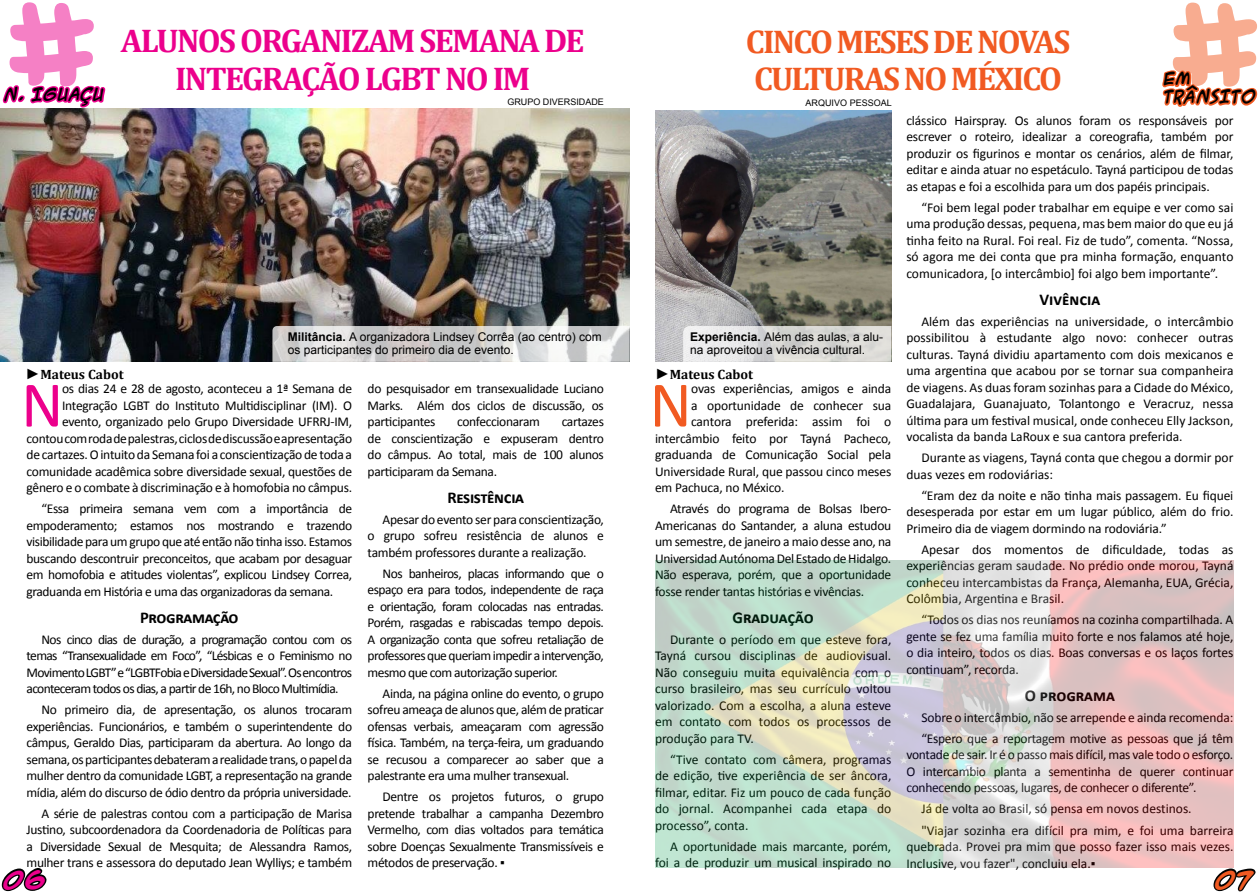
<style>
.page{position:relative;width:1259px;height:893px;background:#fff}
.page>*{position:absolute;margin:0;border:0;box-sizing:border-box;transform-origin:0 0}
.t1{font:150px "ACME Secret Agent";color:#ec008c}
.t2{font:150px "ACME Secret Agent";color:#f15a22}
.t3{font:65.55px "Calibri";color:#f15a22}
.t4{font:65.55px "Calibri";color:#ec008c}
.t5{font:700 33px/37.5px "Cambria";letter-spacing:-.05em;color:#ec008c;text-align:center}
.t6{font:700 33px/37.5px "Cambria";letter-spacing:-.055em;color:#f15a22}
.t7{font:700 21px "ACME Secret Agent";color:#ec008c}
.t8{font:700 21px "ACME Secret Agent";color:#f15a22}
.t9{font:700 16.5px "Calibri";letter-spacing:-.02em;color:#000}
.t10{font:700 16.5px "Calibri";color:#000}
.t11{font:700 15px/18px "ACME Secret Agent";color:#000}
.t12{font:13.5px/16.5px "Calibri";letter-spacing:-.02em;color:#000;text-align:justify}
.t13{font:13.5px/16.5px "Calibri";color:#000}
.t14{font:700 13.5px "Cambria";color:#000}
.t15{font:12px/13.5px "Arial";color:#000}
.t16{font:9px "Arial";color:#000}
.s1{font-weight:700}
.s2{font-family:"Garamond";font-size:15px}
</style>
<div class="page">
<img style="left:0;top:108px;width:630px;height:254px">
<img style="left:655px;top:110px;width:236px;height:252px">
<svg style="left:1px;top:85px;width:106px;height:44px"></svg>
<svg style="left:1162px;top:70px;width:96px;height:37px"></svg>
<svg style="left:1px;top:868px;width:46px;height:24px"></svg>
<svg style="left:1212px;top:866px;width:44px;height:26px"></svg>
<img style="left:655px;top:561px;width:578px;height:306px">
<svg style="left:272px;top:326px;width:358px;height:36px;background:#d4d4d4"></svg>
<svg style="left:683px;top:326px;width:208px;height:36px;background:#dddddb"></svg>
<h1 class="t1" style="left:2px;top:-64px;width:102px">#</h1>
<p class="t11" style="left:4px;top:85px;width:102px">N. IGUAÇU</p>
<h3 class="t5" style="left:121px;top:21px;width:465px">ALUNOS ORGANIZAM SEMANA DE<br>INTEGRAÇÃO LGBT NO IM</h3>
<h3 class="t6" style="left:746px;top:22px;width:326px">CINCO mESES DE NOVAS<br>CULTURAS NO MÉXICO</h3>
<p class="t16" style="left:507px;top:96px;width:98px">GRUPO DIVERSIDADE</p>
<p class="t16" style="left:805px;top:97px;width:88px">ARQUIVO PESSOAL</p>
<h1 class="t2" style="left:1164px;top:-63px;width:102px">#</h1>
<p class="t11" style="left:1163px;top:69px;width:94px">EM<br>TRâNSITO</p>
<p class="t12" style="left:906px;top:112px;width:328px">clássico Hairspray. Os alunos foram os responsáveis por escrever o roteiro, idealizar a coreografia, também por produzir os figurinos e montar os cenários, além de filmar, editar e ainda atuar no espetáculo. Tayná participou de todas as etapas e foi a escolhida para um dos papéis principais.</p>
<p class="t12" style="left:906px;top:199px;width:328px;text-indent:15px">“Foi bem legal poder trabalhar em equipe e ver como sai uma produção dessas, pequena, mas bem maior do que eu já tinha feito na Rural. Foi real. Fiz de tudo”, comenta. “Nossa, só agora me dei conta que pra minha formação, enquanto comunicadora, [o intercâmbio] foi algo bem importante”.</p>
<p class="t10" style="left:1039px;top:289px;width:62px">Vivência</p>
<p class="t12" style="left:906px;top:313px;width:329px;text-indent:15px">Além das experiências na universidade, o intercâmbio possibilitou à estudante algo novo: conhecer outras culturas. Tayná dividiu apartamento com dois mexicanos e uma argentina que acabou por se tornar sua companheira de viagens. As duas foram sozinhas para a Cidade do México, Guadalajara, Guanajuato, Tolantongo e Veracruz, nessa última para um festival musical, onde conheceu Elly Jackson, vocalista da banda LaRoux e sua cantora preferida.</p>
<p class="t13" style="left:906px;top:450px;width:328px;text-indent:15px">Durante as viagens, Tayná conta que chegou a dormir por duas vezes em rodoviárias:</p>
<p class="t12" style="left:906px;top:487px;width:328px;text-indent:15px">“Eram dez da noite e não tinha mais passagem. Eu fiquei desesperada por estar em um lugar público, além do frio.<br>Primeiro dia de viagem dormindo na rodoviária.”</p>
<p class="t12" style="left:906px;top:541px;width:329px;text-indent:15px">Apesar dos momentos de dificuldade, todas as experiências geram saudade. No prédio onde morou, Tayná conheceu intercambistas da França, Alemanha, EUA, Grécia, Colômbia, Argentina e Brasil.</p>
<p class="t12" style="left:906px;top:612px;width:328px;text-indent:15px">“Todos os dias nos reuníamos na cozinha compartilhada. A gente se fez uma família muito forte e nos falamos até hoje, o dia inteiro, todos os dias. Boas conversas e os laços fortes continuam”, recorda.</p>
<p class="t10" style="left:1025px;top:685px;width:91px">O programa</p>
<p class="t12" style="left:921px;top:707px;width:313px;line-height:21px">Sobre o intercâmbio, não se arrepende e ainda recomenda: “Espero que a reportagem motive as pessoas que já têm</p>
<p class="t12" style="left:906px;top:747px;width:328px">vontade de sair. Ir é o passo mais difícil, mas vale todo o esforço.<br>O intercambio planta a sementinha de querer continuar conhecendo pessoas, lugares, de conhecer o diferente”.</p>
<p class="t13" style="left:921px;top:798px;width:313px;line-height:21px">Já de volta ao Brasil, só pensa em novos destinos.<br>"Viajar sozinha era difícil pra mim, e foi uma barreira</p>
<p class="t13" style="left:906px;top:838px;width:328px">quebrada. Provei pra mim que posso fazer isso mais vezes.<br>Inclusive, vou fazer", concluiu ela.▪</p>
<p class="t15" style="left:288px;top:330px;width:316px"><span class="s1">Militância.</span> A organizadora Lindsey Corrêa (ao centro) com os participantes do primeiro dia de evento.</p>
<p class="t15" style="left:690px;top:330px;width:194px"><span class="s1">Experiência.</span> Além das aulas, a alu&shy;na aproveitou a vivência cultural.</p>
<p class="t14" style="left:26px;top:364px;width:100px"><span class="s2">►</span>Mateus Cabot</p>
<p class="t14" style="left:655px;top:364px;width:100px"><span class="s2">►</span>Mateus Cabot</p>
<h2 class="t3" style="left:649px;top:363px;width:44px">N</h2>
<p class="t12" style="left:691px;top:381px;width:202px">ovas experiências, amigos e ainda</p>
<p class="t12" style="left:27px;top:381px;width:327px;text-align:right">os dias 24 e 28 de agosto, aconteceu a 1ª Semana de Integração LGBT do Instituto Multidisciplinar (IM). O evento, organizado pelo Grupo Diversidade UFRRJ-IM, contou com roda de palestras, ciclos de discussão e apresentação de cartazes. O intuito da Semana foi a conscientização de toda a comunidade acadêmica sobre diversidade sexual, questões de gênero e o combate à discriminação e à homofobia no câmpus.</p>
<p class="t12" style="left:27px;top:501px;width:327px;text-indent:15px">“Essa primeira semana vem com a importância de empoderamento; estamos nos mostrando e trazendo visibilidade para um grupo que até então não tinha isso. Estamos buscando descontruir preconceitos, que acabam por desaguar em homofobia e atitudes violentas”, explicou Lindsey Correa, graduanda em História e uma das organizadoras da semana.</p>
<p class="t9" style="left:140px;top:607px;width:100px">Programação</p>
<p class="t12" style="left:27px;top:631px;width:327px;text-indent:15px">Nos cinco dias de duração, a programação contou com os temas “Transexualidade em Foco”, “Lésbicas e o Feminismo no Movimento LGBT” e “LGBTFobia e Diversidade Sexual”. Os encontros aconteceram todos os dias, a partir de 16h, no Bloco Multimídia.</p>
<p class="t12" style="left:27px;top:702px;width:327px;text-indent:15px">No primeiro dia, de apresentação, os alunos trocaram experiências. Funcionários, e também o superintendente do câmpus, Geraldo Dias, participaram da abertura. Ao longo da semana, os participantes debateram a realidade trans, o papel da mulher dentro da comunidade LGBT, a representação na grande mídia, além do discurso de ódio dentro da própria universidade.</p>
<p class="t12" style="left:27px;top:805px;width:327px;text-indent:15px">A série de palestras contou com a participação de Marisa Justino, subcoordenadora da Coordenadoria de Políticas para a Diversidade Sexual de Mesquita; de Alessandra Ramos, mulher trans e assessora do deputado Jean Wylliys; e também</p>
<p class="t12" style="left:368px;top:381px;width:238px">do pesquisador em transexualidade Luciano Marks. Além dos ciclos de discussão, os participantes</p>
<h2 class="t4" style="left:21px;top:363px;width:44px">N</h2>
<p class="t12" style="left:691px;top:397px;width:202px">a oportunidade de conhecer sua</p>
<p class="t12" style="left:691px;top:414px;width:202px">cantora preferida: assim foi o</p>
<p class="t12" style="left:655px;top:430px;width:238px">intercâmbio feito por Tayná Pacheco,</p>
<p class="t12" style="left:655px;top:447px;width:238px">graduanda de Comunicação Social pela</p>
<p class="t12" style="left:655px;top:463px;width:238px">Universidade Rural, que passou cinco meses</p>
<p class="t12" style="left:655px;top:480px;width:131px">em Pachuca, no México.</p>
<p class="t12" style="left:655px;top:501px;width:238px;text-indent:15px">Através do programa de Bolsas Ibero-Americanas do Santander, a aluna estudou um semestre, de janeiro a maio desse ano, na Universidad Autónoma Del Estado de Hidalgo.<br>Não esperava, porém, que a oportunidade fosse render tantas histórias e vivências.</p>
<p class="t9" style="left:732px;top:607px;width:83px">Graduação</p>
<p class="t12" style="left:655px;top:631px;width:238px;text-indent:15px">Durante o período em que esteve fora, Tayná cursou disciplinas de audiovisual.<br>Não conseguiu muita equivalência com o curso brasileiro, mas seu currículo voltou valorizado. Com a escolha, a aluna esteve em contato com todos os processos de produção para TV.</p>
<p class="t12" style="left:655px;top:751px;width:238px;text-indent:15px">“Tive contato com câmera, programas de edição, tive experiência de ser âncora, filmar, editar. Fiz um pouco de cada função do jornal. Acompanhei cada etapa do processo”, conta.</p>
<p class="t12" style="left:655px;top:838px;width:238px;text-align:right">A oportunidade mais marcante, porém, foi a de produzir um musical inspirado no</p>
<p class="t12" style="left:457px;top:414px;width:84px">confeccionaram</p>
<p class="t12" style="left:368px;top:414px;width:238px;text-indent:194px">cartazes de conscientização e expuseram dentro do câmpus. Ao total, mais de 100 alunos participaram da Semana.</p>
<p class="t9" style="left:447px;top:487px;width:78px">Resistência</p>
<p class="t12" style="left:368px;top:511px;width:238px;text-indent:15px">Apesar do evento ser para conscientização, o grupo sofreu resistência de alunos e também professores durante a realização.</p>
<p class="t12" style="left:368px;top:565px;width:238px;text-indent:15px">Nos banheiros, placas informando que o espaço era para todos, independente de raça e orientação, foram colocadas nas entradas.<br>Porém, rasgadas e rabiscadas tempo depois.<br>A organização conta que sofreu retaliação de professores que queriam impedir a intervenção, mesmo que com autorização superior.</p>
<p class="t12" style="left:368px;top:685px;width:238px;text-indent:15px">Ainda, na página online do evento, o grupo sofreu ameaça de alunos que, além de praticar ofensas verbais, ameaçaram com agressão física. Também, na terça-feira, um graduando se recusou a comparecer ao saber que a palestrante era uma mulher transexual.</p>
<p class="t12" style="left:368px;top:789px;width:238px;text-indent:15px">Dentre os projetos futuros, o grupo pretende trabalhar a campanha Dezembro Vermelho, com dias voltados para temática sobre Doenças Sexualmente Transmissíveis e métodos de preservação. ▪</p>
<h3 class="t7" style="left:3px;top:862px;width:45px">06</h3>
<h3 class="t8" style="left:1214px;top:862px;width:41px">07</h3>
</div>
